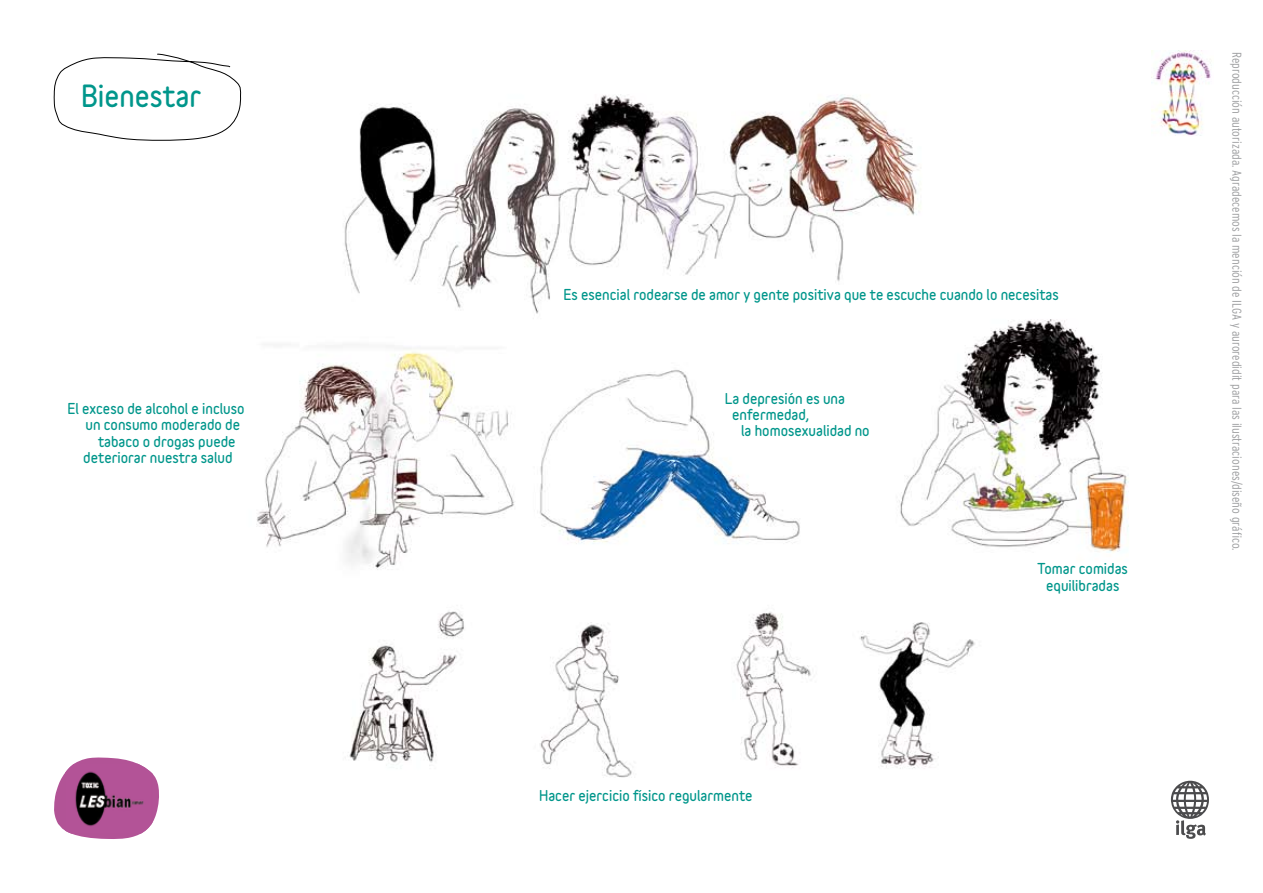
<style>
.page{position:relative;width:1263px;height:893px;background:#fff}
.page>*{position:absolute;margin:0;border:0;box-sizing:border-box;transform-origin:0 0}
.t1{font:900 27.45px "Variable";color:#00968b}
.t2{font:900 13.5px/16.2px "Variable";color:#00968b}
.t3{font:300 condensed 12.75px "Interstate";color:#9c9d9f}
</style>
<div class="page">
<img style="left:53px;top:53px;width:1140px;height:747px">
<svg style="left:54px;top:54px;width:187px;height:87px"></svg>
<svg style="left:1171px;top:781px;width:38px;height:58px"></svg>
<img style="left:1151px;top:50px;width:60px;height:87px">
<svg style="left:53px;top:757px;width:107px;height:82px"></svg>
<img style="left:65px;top:764px;width:87px;height:70px">
<h1 class="t1" style="left:81px;top:78px;width:122px">Bienestar</h1>
<p class="t2" style="left:67px;top:401px;width:179px">El exceso de alcohol e incluso</p>
<p class="t2" style="left:85px;top:417px;width:156px">un consumo moderado de</p>
<p class="t2" style="left:98px;top:433px;width:139px">tabaco o drogas puede</p>
<p class="t2" style="left:83px;top:449px;width:151px">deteriorar nuestra salud</p>
<p class="t2" style="left:563px;top:287px;width:497px">Es esencial rodearse de amor y gente positiva que te escuche cuando lo necesitas</p>
<p class="t2" style="left:732px;top:390px;width:114px;text-indent:-8px">La depresión es una enfermedad,</p>
<p class="t2" style="left:741px;top:422px;width:130px">la homosexualidad no</p>
<p class="t2" style="left:539px;top:787px;width:215px">Hacer ejercicio físico regularmente</p>
<p class="t2" style="left:1038px;top:561px;width:92px;text-align:center">Tomar comidas equilibradas</p>
<p class="t3" style="left:1244px;top:52px;width:500px;rotate:90deg">Reproducción autorizada. Agradecemos la mención de ILGA y auroredidit para las ilustraciones/diseño gráfico.</p>
</div>
